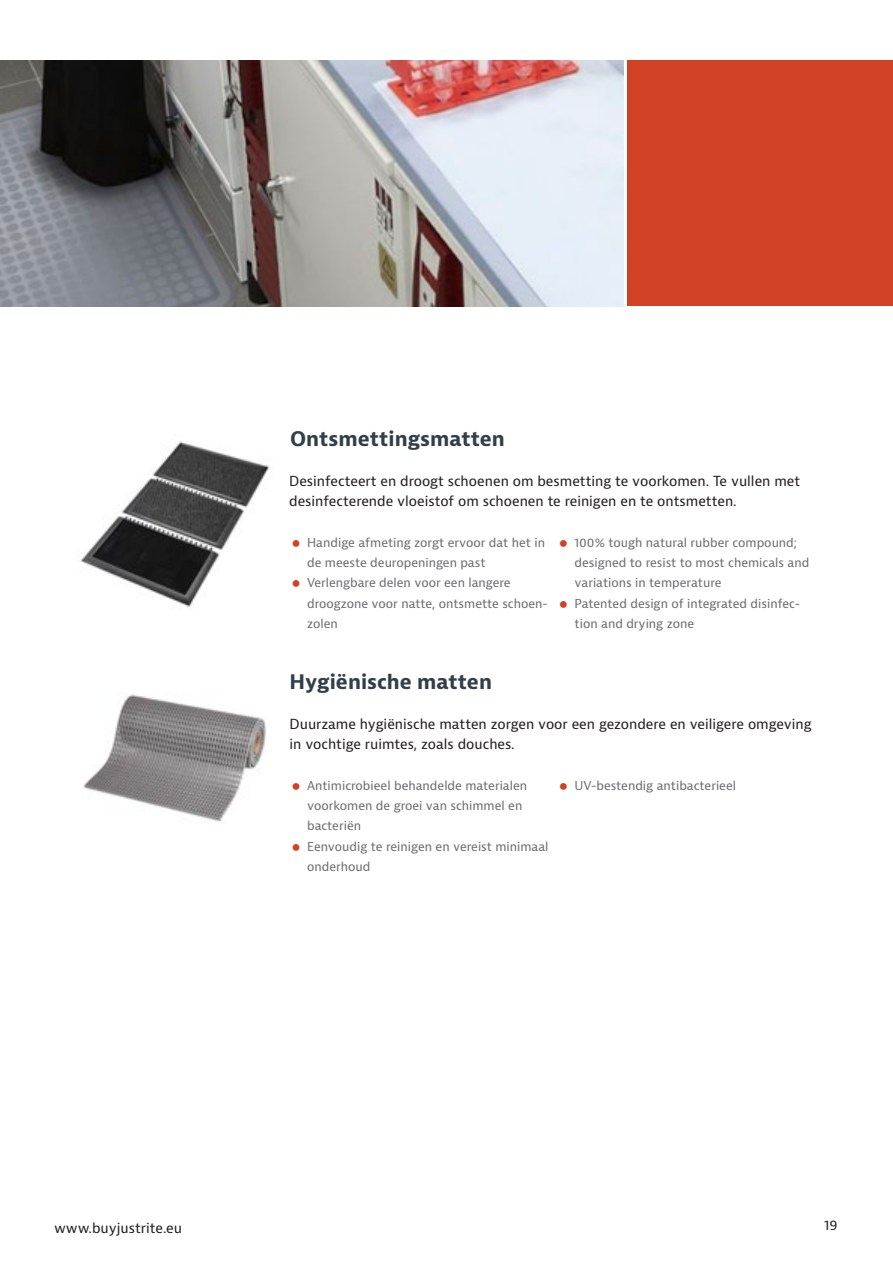
<style>
.page{position:relative;width:893px;height:1263px;background:#fff}
.page>*{position:absolute;margin:0;border:0;box-sizing:border-box;transform-origin:0 0}
.Product_Title_Left{font:700 19.5px "Bernina Sans";color:#333f48}
.platte_tekst{font:13.5px/20.2px "Bernina Sans";color:#231f20}
.t1{font:12px/20.2px "Bernina Sans";color:#6c6d70}
</style>
<div class="page">
<img style="left:83px;top:694px;width:184px;height:128px">
<img style="left:80px;top:441px;width:190px;height:166px">
<img style="left:0;top:61px;width:623px;height:245px">
<div style="left:627px;top:61px;width:266px;height:245px;background:#d14124"></div>
<p class="Product_Title_Left" style="left:290px;top:426px;width:216px">Ontsmettingsmatten</p>
<p class="platte_tekst" style="left:289px;top:471px;width:513px">Desinfecteert en droogt schoenen om besmetting te voorkomen. Te vullen met desinfecterende vloeistof om schoenen te reinigen en te ontsmetten.</p>
<p class="t1" style="left:307px;top:532px;width:239px">Handige afmeting zorgt ervoor dat het in de meeste deuropeningen past</p>
<p class="t1" style="left:307px;top:573px;width:242px">Verlengbare delen voor een langere droogzone voor natte, ontsmette schoen&shy;zolen</p>
<p class="Product_Title_Left" style="left:290px;top:669px;width:204px">Hygiënische matten</p>
<p class="t1" style="left:575px;top:532px;width:236px">100% tough natural rubber compound; designed to resist to most chemicals and variations in temperature</p>
<p class="t1" style="left:575px;top:593px;width:227px">Patented design of integrated disinfec&shy;tion and drying zone</p>
<p class="platte_tekst" style="left:290px;top:714px;width:524px">Duurzame hygiënische matten zorgen voor een gezondere en veiligere omgeving in vochtige ruimtes, zoals douches.</p>
<p class="t1" style="left:307px;top:775px;width:222px">Antimicrobieel behandelde materialen voorkomen de groei van schimmel en bacteriën</p>
<p class="t1" style="left:307px;top:836px;width:243px">Eenvoudig te reinigen en vereist minimaal onderhoud</p>
<p class="t1" style="left:575px;top:775px;width:163px">UV-bestendig antibacterieel</p>
<p class="platte_tekst" style="left:54px;top:1218px;width:130px">www.buyjustrite.eu</p>
<p class="platte_tekst" style="left:824px;top:1215px;width:15px">19</p>
</div>
